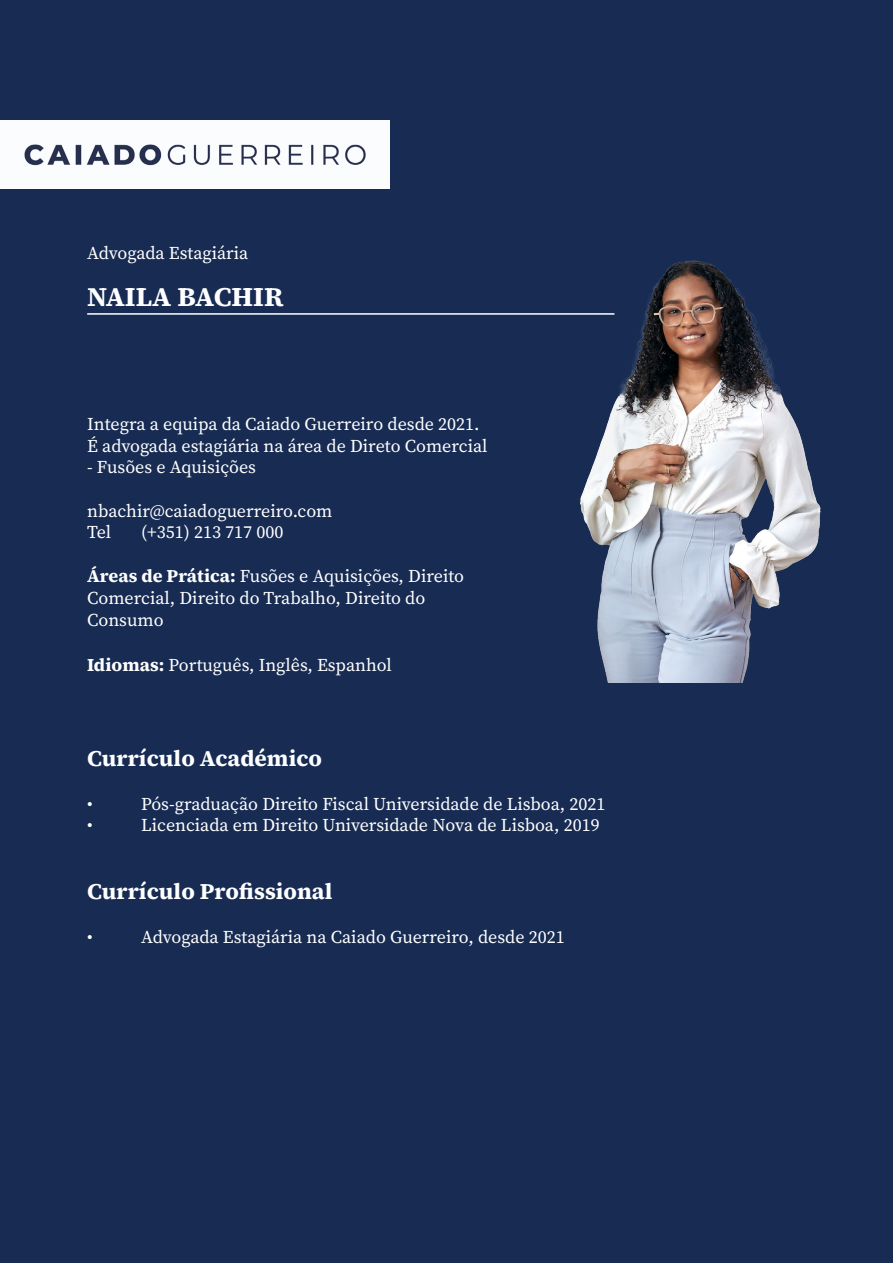
<style>
.page{position:relative;width:893px;height:1263px;background:#fff}
.page>*{position:absolute;margin:0;border:0;box-sizing:border-box;transform-origin:0 0}
.t1{font:700 27px "Source Serif 4";color:#fff}
.t2{font:700 22.5px "Source Serif 4";color:#fff}
.t3{font:18px/21.6px "Source Serif 4";color:#fff}
.s1{font-weight:700}
</style>
<div class="page">
<div style="left:1px;top:1px;width:891px;height:1261px;background:#172b53"></div>
<img style="left:580px;top:260px;width:241px;height:423px">
<hr style="left:87px;top:313px;width:527px;height:2px;background:#fff">
<img style="left:1px;top:120px;width:388px;height:68px">
<p class="t3" style="left:87px;top:242px;width:163px">Advogada Estagiária</p>
<p class="t1" style="left:87px;top:279px;width:198px">NAILA BACHIR</p>
<p class="t3" style="left:87px;top:413px;width:394px">Integra a equipa da Caiado Guerreiro desde 2021.</p>
<p class="t3" style="left:87px;top:435px;width:402px">É advogada estagiária na área de Direto Comercial</p>
<p class="t3" style="left:87px;top:456px;width:170px">- Fusões e Aquisições</p>
<p class="t3" style="left:87px;top:500px;width:247px">nbachir@caiadoguerreiro.com</p>
<p class="t3" style="left:87px;top:521px;width:25px">Tel</p>
<p class="t3" style="left:141px;top:521px;width:144px">(+351) 213 717 000</p>
<p class="t3" style="left:87px;top:565px;width:378px"><span class="s1">Áreas de Prática:</span> Fusões e Aquisições, Direito<br>Comercial, Direito do Trabalho, Direito do</p>
<p class="t3" style="left:87px;top:609px;width:78px">Consumo</p>
<p class="t3" style="left:87px;top:654px;width:306px"><span class="s1">Idiomas:</span> Português, Inglês, Espanhol</p>
<p class="t2" style="left:87px;top:744px;width:236px">Currículo Académico</p>
<p class="t3" style="left:87px;top:793px;width:7px">•</p>
<p class="t3" style="left:141px;top:793px;width:466px">Pós-graduação Direito Fiscal Universidade de Lisboa, 2021</p>
<p class="t3" style="left:87px;top:814px;width:7px">•</p>
<p class="t3" style="left:141px;top:814px;width:460px">Licenciada em Direito Universidade Nova de Lisboa, 2019</p>
<p class="t2" style="left:87px;top:877px;width:247px">Currículo Profissional</p>
<p class="t3" style="left:87px;top:925px;width:7px">•</p>
<p class="t3" style="left:141px;top:925px;width:425px">Advogada Estagiária na Caiado Guerreiro, desde 2021</p>
</div>
